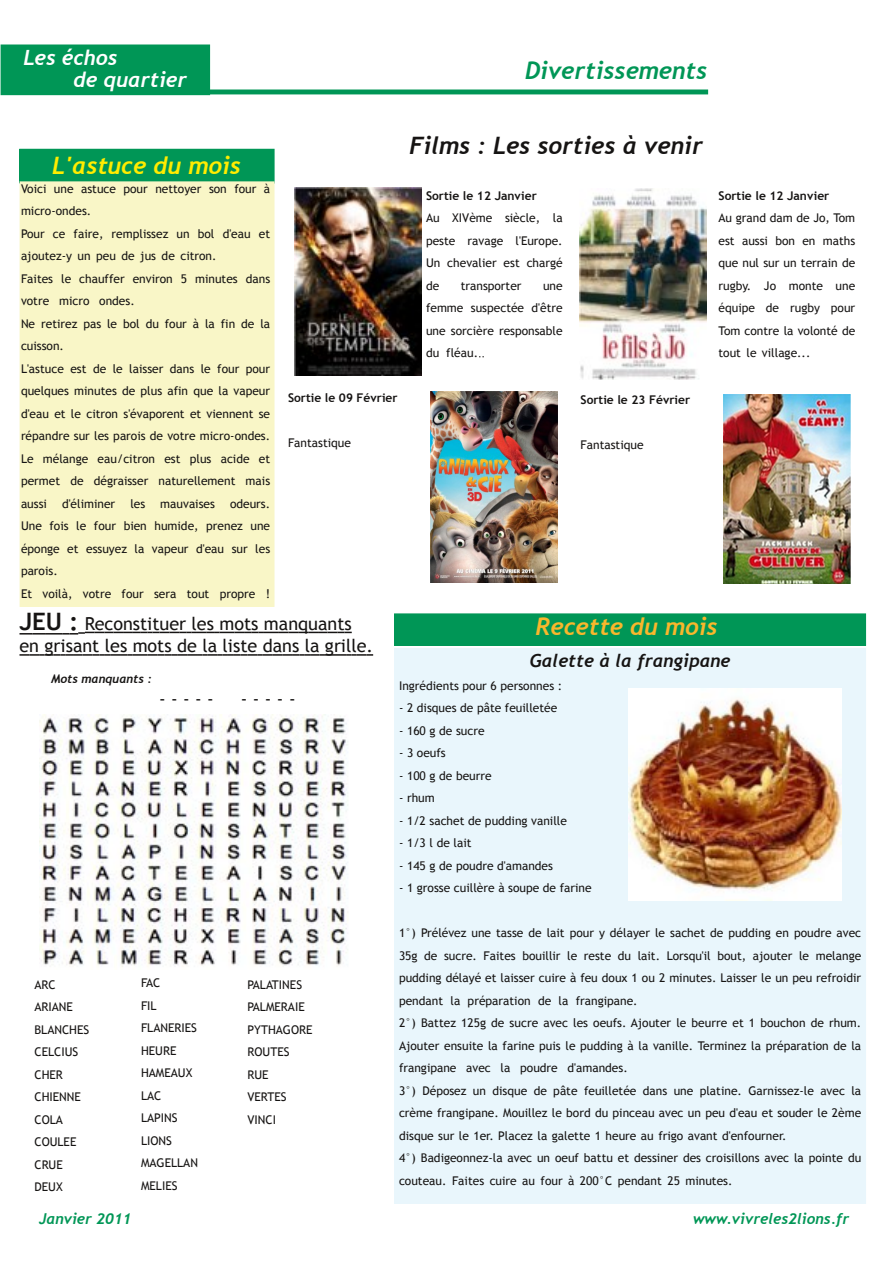
<style>
.page{position:relative;width:893px;height:1263px;background:#fff}
.page>*{position:absolute;margin:0;border:0;box-sizing:border-box;transform-origin:0 0}
.t1{font:italic 700 24px "Trebuchet";color:#161413}
.t2{font:italic 700 24px "Trebuchet";color:#009656}
.t3{font:italic 700 24px "Trebuchet";color:#ffec00}
.t4{font:italic 700 24px "Trebuchet";color:#f9b72c}
.t5{font:italic 700 21px/22.5px "Trebuchet";color:#fff}
.t6{font:18px/22.5px "Trebuchet MS";color:#161413}
.t7{font:italic 700 18px "Trebuchet";color:#161413}
.t8{font:italic 700 15px "Trebuchet";color:#009656}
.t9{font:12px/22.5px "Trebuchet MS";color:#161413}
.t10{font:700 12px "Trebuchet MS";color:#161413}
.t11{font:italic 700 12px "Trebuchet";color:#161413}
.s1{font-weight:700;font-size:24px}
</style>
<div class="page">
<div style="left:20px;top:149px;width:254px;height:34px;background:#009656"></div>
<div style="left:20px;top:149px;width:254px;height:34px;border:1px solid #009656"></div>
<div style="left:20px;top:182px;width:254px;height:424px;background:#f9f6c7"></div>
<div style="left:1px;top:45px;width:209px;height:50px;background:#009656"></div>
<svg style="left:19px;top:632px;width:333px;height:2px"></svg>
<svg style="left:19px;top:654px;width:354px;height:2px"></svg>
<div style="left:209px;top:90px;width:499px;height:4px;border:1px solid #009656"></div>
<img style="left:294px;top:188px;width:127px;height:187px">
<img style="left:579px;top:189px;width:127px;height:191px">
<img style="left:430px;top:392px;width:128px;height:190px">
<img style="left:723px;top:395px;width:127px;height:189px">
<img style="left:39px;top:714px;width:309px;height:253px">
<div style="left:394px;top:614px;width:471px;height:31px;background:#009656"></div>
<div style="left:394px;top:648px;width:471px;height:555px;background:#e9f6fc"></div>
<img style="left:628px;top:689px;width:213px;height:211px">
<h2 class="t5" style="left:73px;top:46px;width:115px;text-indent:-50px">Les échos<br>de quartier</h2>
<h1 class="t3" style="left:52px;top:151px;width:190px">L'astuce du mois</h1>
<p class="t9" style="left:21px;top:177px;width:251px">Voici une astuce pour nettoyer son four à micro-ondes.<br>Pour ce faire, remplissez un bol d'eau et ajoutez-y un peu de jus de citron.<br>Faites le chauffer environ 5 minutes dans votre micro ondes.<br>Ne retirez pas le bol du four à la fin de la cuisson.<br>L'astuce est de le laisser dans le four pour quelques minutes de plus afin que la vapeur d'eau et le citron s'évaporent et viennent se répandre sur les parois de votre micro-ondes.<br>Le mélange eau/citron est plus acide et permet de dégraisser naturellement mais aussi</p>
<p class="t9" style="left:62px;top:492px;width:55px">d'éliminer</p>
<p class="t9" style="left:130px;top:492px;width:16px">les</p>
<p class="t9" style="left:160px;top:492px;width:56px">mauvaises</p>
<p class="t9" style="left:21px;top:492px;width:251px;text-indent:209px">odeurs.<br>Une fois le four bien humide, prenez une éponge et essuyez la vapeur d'eau sur les parois.<br>Et voilà, votre four sera tout propre !</p>
<h1 class="t2" style="left:525px;top:56px;width:184px">Divertissements</h1>
<h1 class="t1" style="left:409px;top:132px;width:295px">Films : Les sorties à venir</h1>
<p class="t10" style="left:426px;top:189px;width:112px">Sortie le 12 Janvier</p>
<p class="t9" style="left:426px;top:207px;width:138px;text-align:justify">Au XIVème siècle, la peste ravage l'Europe.<br>Un chevalier est chargé de</p>
<p class="t9" style="left:461px;top:274px;width:62px">transporter</p>
<p class="t9" style="left:426px;top:274px;width:138px;text-align:justify;text-indent:117px">une femme suspectée d'être une sorcière responsable du fléau.</p>
<p class="t10" style="left:288px;top:391px;width:111px">Sortie le 09 Février</p>
<p class="t9" style="left:288px;top:432px;width:65px">Fantastique</p>
<p class="t10" style="left:580px;top:393px;width:111px">Sortie le 23 Février</p>
<p class="t9" style="left:580px;top:433px;width:65px">Fantastique</p>
<p class="t10" style="left:718px;top:189px;width:112px">Sortie le 12 Janvier</p>
<p class="t9" style="left:718px;top:207px;width:138px;text-align:justify">Au grand dam de Jo, Tom est aussi bon en maths que nul sur un terrain de rugby. Jo monte une équipe de rugby pour Tom contre la volonté de tout le village...</p>
<h3 class="t6" style="left:19px;top:612px;width:355px"><span class="s1">JEU :</span> Reconstituer les mots manquants en grisant les mots de la liste dans la grille.</h3>
<p class="t11" style="left:51px;top:671px;width:102px">Mots manquants :</p>
<h3 class="t6" style="left:159px;top:687px;width:56px">-----</h3>
<h3 class="t6" style="left:241px;top:687px;width:56px">-----</h3>
<p class="t9" style="left:34px;top:973px;width:56px">ARC<br>ARIANE<br>BLANCHES<br>CELCIUS<br>CHER<br>CHIENNE<br>COLA<br>COULEE<br>CRUE<br>DEUX</p>
<p class="t9" style="left:141px;top:972px;width:59px">FAC<br>FIL<br>FLANERIES<br>HEURE<br>HAMEAUX<br>LAC<br>LAPINS<br>LIONS<br>MAGELLAN<br>MELIES</p>
<p class="t9" style="left:247px;top:973px;width:67px">PALATINES<br>PALMERAIE<br>PYTHAGORE<br>ROUTES<br>RUE<br>VERTES<br>VINCI</p>
<h1 class="t4" style="left:535px;top:613px;width:184px">Recette du mois</h1>
<h3 class="t7" style="left:530px;top:650px;width:202px">Galette à la frangipane</h3>
<p class="t9" style="left:399px;top:674px;width:165px">Ingrédients pour 6 personnes :</p>
<p class="t9" style="left:399px;top:696px;width:160px">- 2 disques de pâte feuilletée</p>
<p class="t9" style="left:399px;top:719px;width:87px">- 160 g de sucre</p>
<p class="t9" style="left:399px;top:741px;width:48px">- 3 oeufs</p>
<p class="t9" style="left:399px;top:764px;width:94px">- 100 g de beurre</p>
<p class="t9" style="left:399px;top:786px;width:37px">- rhum</p>
<p class="t9" style="left:399px;top:809px;width:169px">- 1/2 sachet de pudding vanille</p>
<p class="t9" style="left:399px;top:831px;width:74px">- 1/3 l de lait</p>
<p class="t9" style="left:399px;top:854px;width:156px">- 145 g de poudre d'amandes</p>
<p class="t9" style="left:399px;top:876px;width:194px">- 1 grosse cuillère à soupe de farine</p>
<p class="t9" style="left:399px;top:921px;width:464px">1°) Prélévez une tasse de lait pour y délayer le sachet de pudding en poudre avec 35g de sucre. Faites bouillir le reste du lait. Lorsqu'il bout, ajouter le melange pudding délayé et laisser cuire à feu doux 1 ou 2 minutes. Laisser le un peu refroidir pendant la préparation de la frangipane.<br>2°) Battez 125g de sucre avec les oeufs. Ajouter le beurre et 1 bouchon de rhum.<br>Ajouter ensuite la farine puis le pudding à la vanille. Terminez la préparation de la frangipane avec la poudre d'amandes.<br>3°) Déposez un disque de pâte feuilletée dans une platine. Garnissez-le avec la crème frangipane. Mouillez le bord du pinceau avec un peu d'eau et souder le 2ème disque sur le 1er. Placez la galette 1 heure au frigo avant d'enfourner.<br>4°) Badigeonnez-la avec un oeuf battu et dessiner des croisillons avec la pointe du couteau. Faites cuire au four à 200°C pendant 25 minutes.</p>
<p class="t8" style="left:39px;top:1210px;width:94px">Janvier 2011</p>
<p class="t8" style="left:693px;top:1210px;width:157px">www.vivreles2lions.fr</p>
</div>
